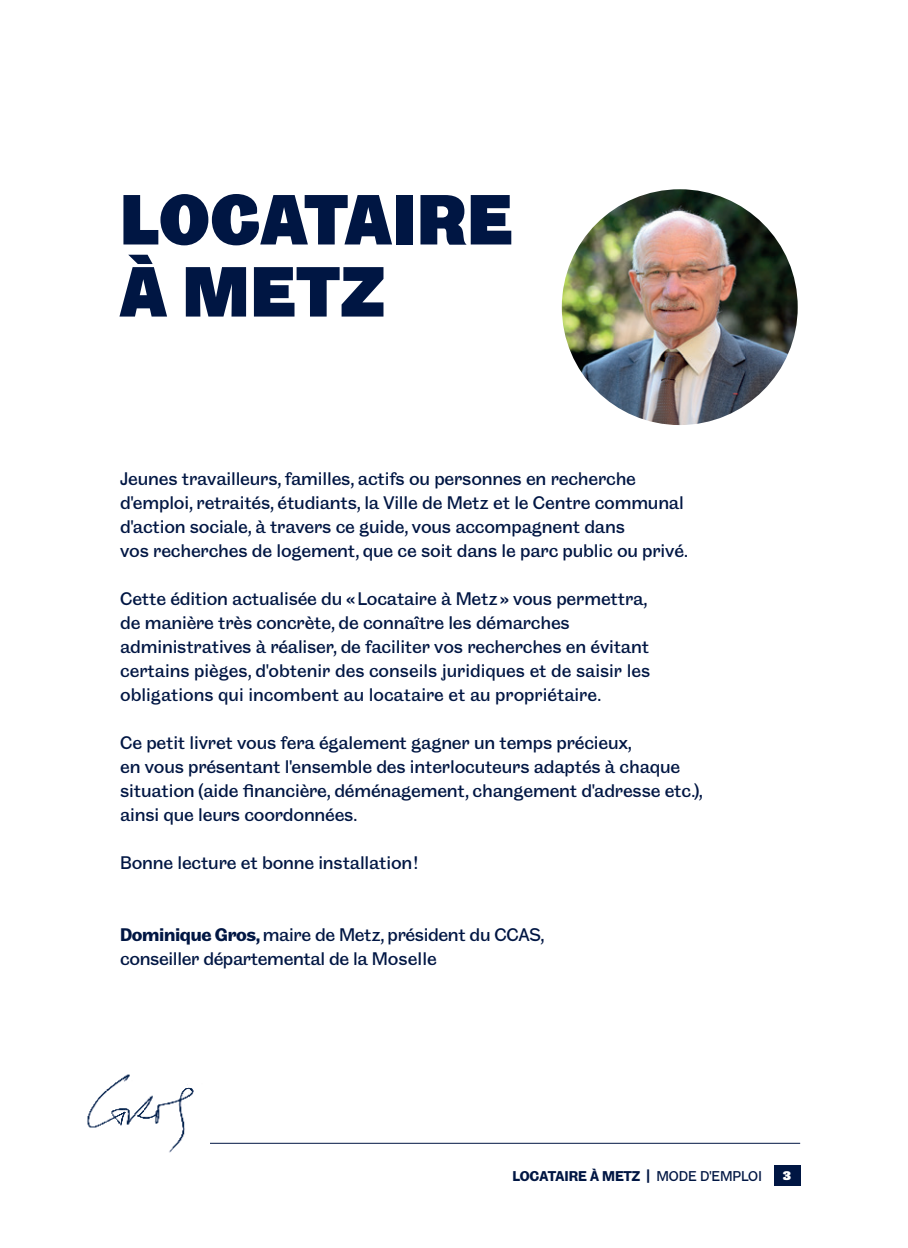
<style>
.page{position:relative;width:908px;height:1248px;background:#fff}
.page>*{position:absolute;margin:0;border:0;box-sizing:border-box;transform-origin:0 0}
.t1{font:900 70px/72px "Grotesque 6";letter-spacing:.02em;color:#001643}
.t2{font:18px/24px "Grotesque 6";letter-spacing:-.01em;color:#001643}
.t3{font:700 14px "Grotesque 6";color:#001643}
.t4{font:900 12px "Grotesque 6";color:#fff}
.s1{font-weight:700}
.s2{font-weight:400}
</style>
<div class="page">
<div style="left:773px;top:1165px;width:26px;height:20px;background:#001643"></div>
<hr style="left:108px;top:1142px;width:691px;height:1px;background:#001643">
<img style="left:87px;top:1074px;width:123px;height:79px">
<img style="left:561px;top:189px;width:236px;height:236px;border-radius:118px">
<h1 class="t1" style="left:120px;top:184px;width:393px">LOCATAIRE<br>À METZ</h1>
<p class="t2" style="left:120px;top:466px;width:568px">Jeunes travailleurs, familles, actifs ou personnes en recherche d’emploi, retraités, étudiants, la Ville de Metz et le Centre communal d’action sociale, à travers ce guide, vous accompagnent dans<br>vos recherches de logement, que ce soit dans le parc public ou privé.</p>
<p class="t2" style="left:120px;top:586px;width:531px">Cette édition actualisée du «Locataire à Metz» vous permettra, de manière très concrète, de connaître les démarches administratives à réaliser, de faciliter vos recherches en évitant certains pièges, d’obtenir des conseils juridiques et de saisir les obligations qui incombent au locataire et au propriétaire.</p>
<p class="t2" style="left:120px;top:730px;width:583px">Ce petit livret vous fera également gagner un temps précieux,<br>en vous présentant l’ensemble des interlocuteurs adaptés à chaque situation (aide financière, déménagement, changement d’adresse etc.), ainsi que leurs coordonnées.</p>
<p class="t2" style="left:120px;top:850px;width:299px">Bonne lecture et bonne installation!</p>
<p class="t2" style="left:120px;top:922px;width:425px"><span class="s1">Dominique Gros,</span> maire de Metz, président du CCAS, conseiller départemental de la Moselle</p>
<p class="t3" style="left:512px;top:1165px;width:251px">LOCATAIRE À METZ | <span class="s2">MODE D’EMPLOI</span></p>
<p class="t4" style="left:782px;top:1168px;width:9px">3</p>
</div>
